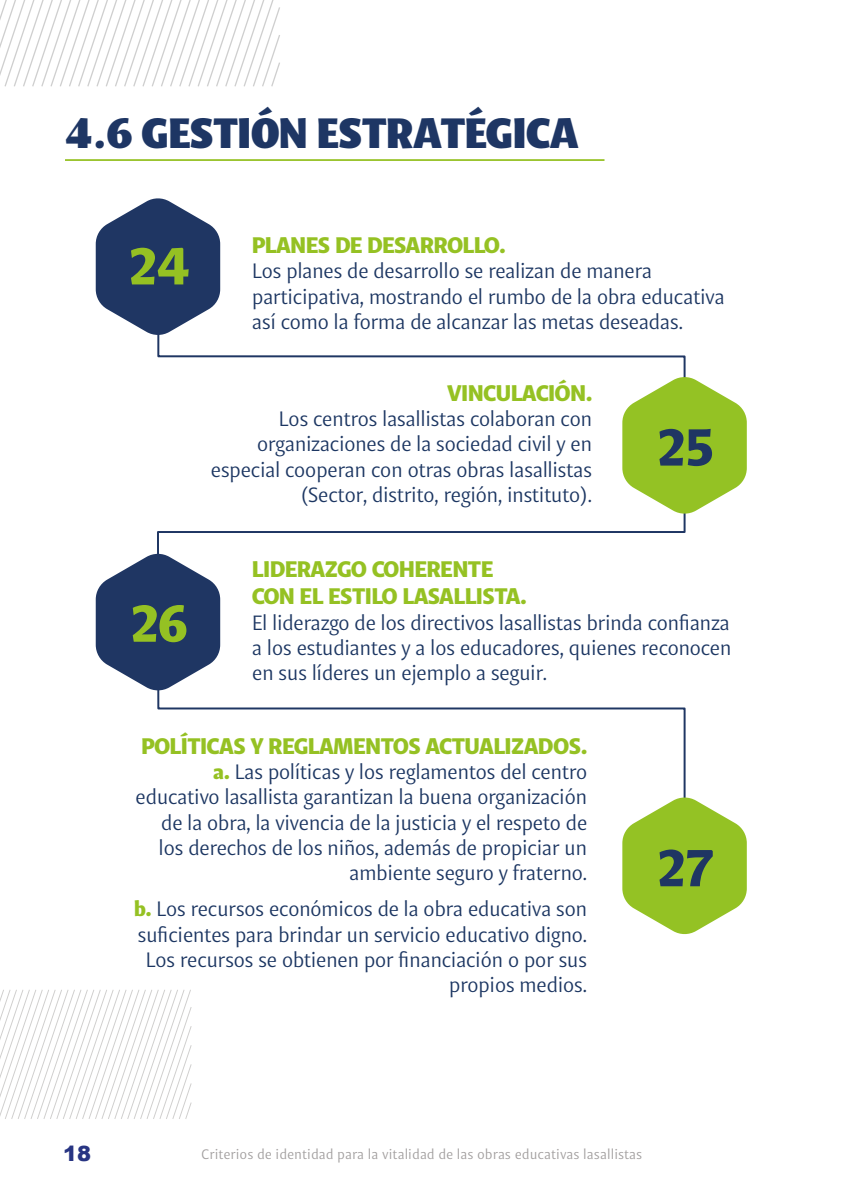
<style>
.page{position:relative;width:844px;height:1191px;background:#fff}
.page>*{position:absolute;margin:0;border:0;box-sizing:border-box;transform-origin:0 0}
.t1{font:900 52.5px "Indivisa Text Sans";color:#95c123}
.t2{font:900 52.5px "Indivisa Text Sans";color:#1f3663}
.t3{font:800 45.5px "Indivisa Display Sans";letter-spacing:-.04em;color:#1e3664}
.t4{font:900 22.75px/27.3px "Indivisa Text Sans";letter-spacing:-.025em;color:#95c123}
.t5{font:21px/25.2px "Indivisa Text Sans";letter-spacing:-.03em;color:#1c3662;text-align:right}
.t6{font:900 21px "Arial";color:#283583}
.t7{font:14px "Indivisa Text Sans";color:#a19e9e}
.s1{font-weight:900;color:#95c123}
</style>
<div class="page">
<svg style="left:0;top:0;width:280px;height:86px"></svg>
<svg style="left:0;top:989px;width:191px;height:130px"></svg>
<svg style="left:157px;top:336px;width:529px;height:460px"></svg>
<svg style="left:96px;top:198px;width:124px;height:138px"></svg>
<svg style="left:622px;top:376px;width:124px;height:138px"></svg>
<svg style="left:96px;top:553px;width:124px;height:138px"></svg>
<svg style="left:622px;top:796px;width:124px;height:139px"></svg>
<hr style="left:65px;top:159px;width:539px;height:2px;background:#95c123">
<h2 class="t3" style="left:65px;top:95px;width:516px">4.6 GESTIÓN ESTRATÉGICA</h2>
<h1 class="t1" style="left:126px;top:220px;width:65px">24</h1>
<h1 class="t1" style="left:128px;top:577px;width:62px">26</h1>
<p class="t4" style="left:252px;top:230px;width:255px">PLANES DE DESARROLLO.</p>
<p class="t5" style="left:252px;top:257px;width:474px;text-align:left">Los planes de desarrollo se realizan de manera participativa, mostrando el rumbo de la obra educativa así como la forma de alcanzar las metas deseadas.</p>
<p class="t4" style="left:447px;top:377px;width:147px">VINCULACIÓN.</p>
<p class="t5" style="left:210px;top:405px;width:383px">Los centros lasallistas colaboran con organizaciones de la sociedad civil y en especial cooperan con otras obras lasallistas (Sector, distrito, región, instituto).</p>
<h1 class="t2" style="left:654px;top:401px;width:61px">25</h1>
<p class="t4" style="left:252px;top:554px;width:276px">LIDERAZGO COHERENTE<br>CON EL ESTILO LASALLISTA.</p>
<p class="t5" style="left:252px;top:608px;width:481px;text-align:justify">El liderazgo de los directivos lasallistas brinda confianza a los estudiantes y a los educadores, quienes reconocen en sus líderes un ejemplo a seguir.</p>
<p class="t4" style="left:141px;top:730px;width:448px">POLÍTICAS Y REGLAMENTOS ACTUALIZADOS.</p>
<p class="t5" style="left:135px;top:758px;width:453px"><span class="s1">a.</span> Las políticas y los reglamentos del centro educativo lasallista garantizan la buena organización de la obra, la vivencia de la justicia y el respeto de los derechos de los niños, además de propiciar un ambiente seguro y fraterno.</p>
<p class="t5" style="left:134px;top:895px;width:454px"><span class="s1">b.</span> Los recursos económicos de la obra educativa son suficientes para brindar un servicio educativo digno.<br>Los recursos se obtienen por financiación o por sus propios medios.</p>
<h1 class="t2" style="left:654px;top:821px;width:61px">27</h1>
<p class="t6" style="left:63px;top:1138px;width:30px">18</p>
<p class="t7" style="left:201px;top:1143px;width:443px">Criterios de identidad para la vitalidad de las obras educativas lasallistas</p>
</div>
